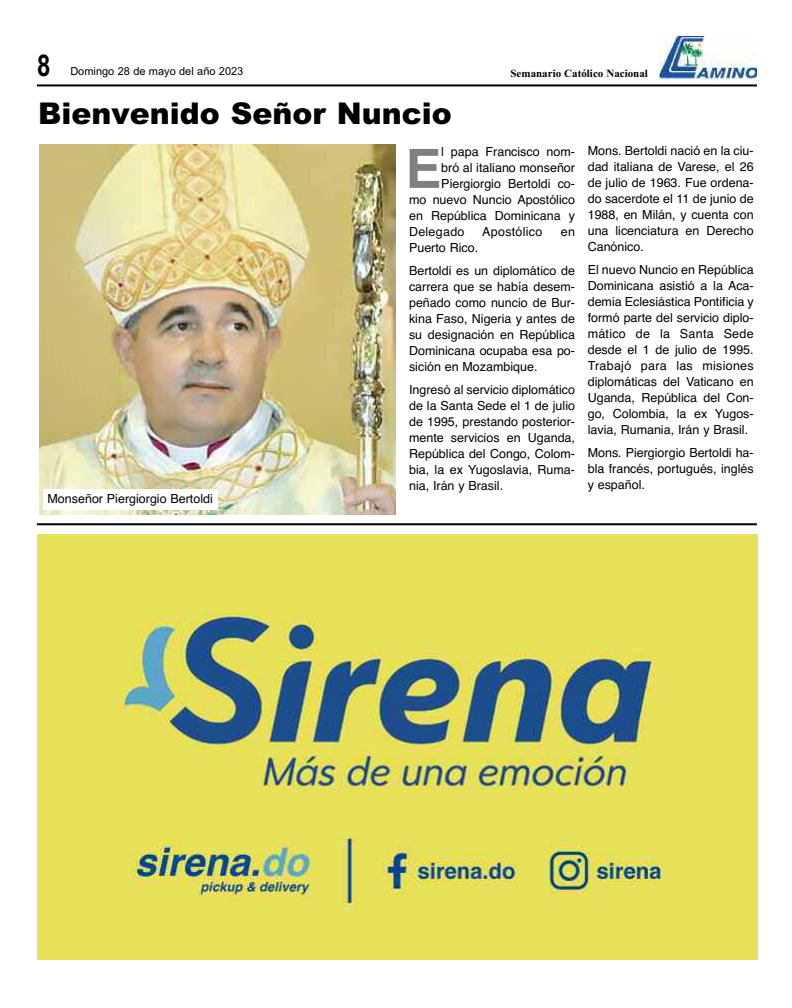
<style>
.page{position:relative;width:792px;height:1008px;background:#fff}
.page>*{position:absolute;margin:0;border:0;box-sizing:border-box;transform-origin:0 0}
.t1{font:700 54.1px "Helvetica";color:#808080}
.t2{font:900 30px "Arial";color:#000}
.t3{font:700 30px "Arial";color:#000;scale:.8 1}
.t4{font:12.5px/16px "Helvetica";color:#000;text-align:justify}
.t5{font:12.5px "Helvetica";letter-spacing:.02em;color:#000}
.t6{font:11px "Arial";color:#000}
.t7{font:700 11px "Times New Roman";color:#000}
</style>
<div class="page">
<hr style="left:37px;top:84px;width:720px;height:2px;background:#000">
<img style="left:660px;top:36px;width:97px;height:46px">
<img style="left:38px;top:534px;width:719px;height:426px">
<hr style="left:37px;top:523px;width:720px;height:2px;background:#000">
<img style="left:39px;top:145px;width:356px;height:369px">
<div style="left:43px;top:489px;width:174px;height:21px;background:#fff"></div>
<h2 class="t3" style="left:37px;top:48px;width:18px">8</h2>
<p class="t6" style="left:70px;top:65px;width:175px">Domingo 28 de mayo del año 2023</p>
<p class="t7" style="left:511px;top:67px;width:139px">Semanario Católico Nacional</p>
<h2 class="t2" style="left:38px;top:96px;width:415px">Bienvenido Señor Nuncio</h2>
<h1 class="t1" style="left:405px;top:138px;width:38px">E</h1>
<p class="t4" style="left:441px;top:144px;width:135px">l papa Francisco nom-</p>
<p class="t4" style="left:588px;top:143px;width:168px">Mons. Bertoldi nació en la ciu&shy;dad italiana de Varese, el 26 de julio de 1963. Fue ordena&shy;do sacerdote el 11 de junio de 1988, en Milán, y cuenta con una licenciatura en Derecho Canónico.</p>
<p class="t4" style="left:588px;top:262px;width:168px">El nuevo Nuncio en República Dominicana asistió a la Aca&shy;demia Eclesiástica Pontificia y formó parte del servicio diplo&shy;mático de la Santa Sede desde el 1 de julio de 1995.<br>Trabajó para las misiones diplomáticas del Vaticano en Uganda, República del Con&shy;go, Colombia, la ex Yugos&shy;lavia, Rumania, Irán y Brasil.</p>
<p class="t4" style="left:588px;top:445px;width:168px">Mons. Piergiorgio Bertoldi ha&shy;bla francés, portugués, inglés y español.</p>
<p class="t4" style="left:441px;top:160px;width:135px">bró al italiano monseñor</p>
<p class="t4" style="left:441px;top:176px;width:135px">Piergiorgio Bertoldi co-</p>
<p class="t4" style="left:409px;top:192px;width:168px">mo nuevo Nuncio Apostólico</p>
<p class="t4" style="left:409px;top:208px;width:167px">en República Dominicana y</p>
<p class="t5" style="left:409px;top:224px;width:57px">Delegado</p>
<p class="t5" style="left:482px;top:224px;width:62px">Apostólico</p>
<p class="t4" style="left:561px;top:224px;width:16px">en</p>
<p class="t4" style="left:409px;top:236px;width:168px;line-height:23px">Puerto Rico.<br>Bertoldi es un diplomático de</p>
<p class="t4" style="left:409px;top:279px;width:168px">carrera que se había desem&shy;peñado como nuncio de Bur&shy;kina Faso, Nigeria y antes de su designación en República Dominicana ocupaba esa po&shy;sición en Mozambique.</p>
<p class="t4" style="left:409px;top:382px;width:168px">Ingresó al servicio diplomático de la Santa Sede el 1 de julio de 1995, prestando posterior&shy;mente servicios en Uganda, República del Congo, Colom&shy;bia, la ex Yugoslavia, Ruma&shy;nia, Irán y Brasil.</p>
<p class="t4" style="left:48px;top:491px;width:167px">Monseñor Piergiorgio Bertoldi</p>
</div>
